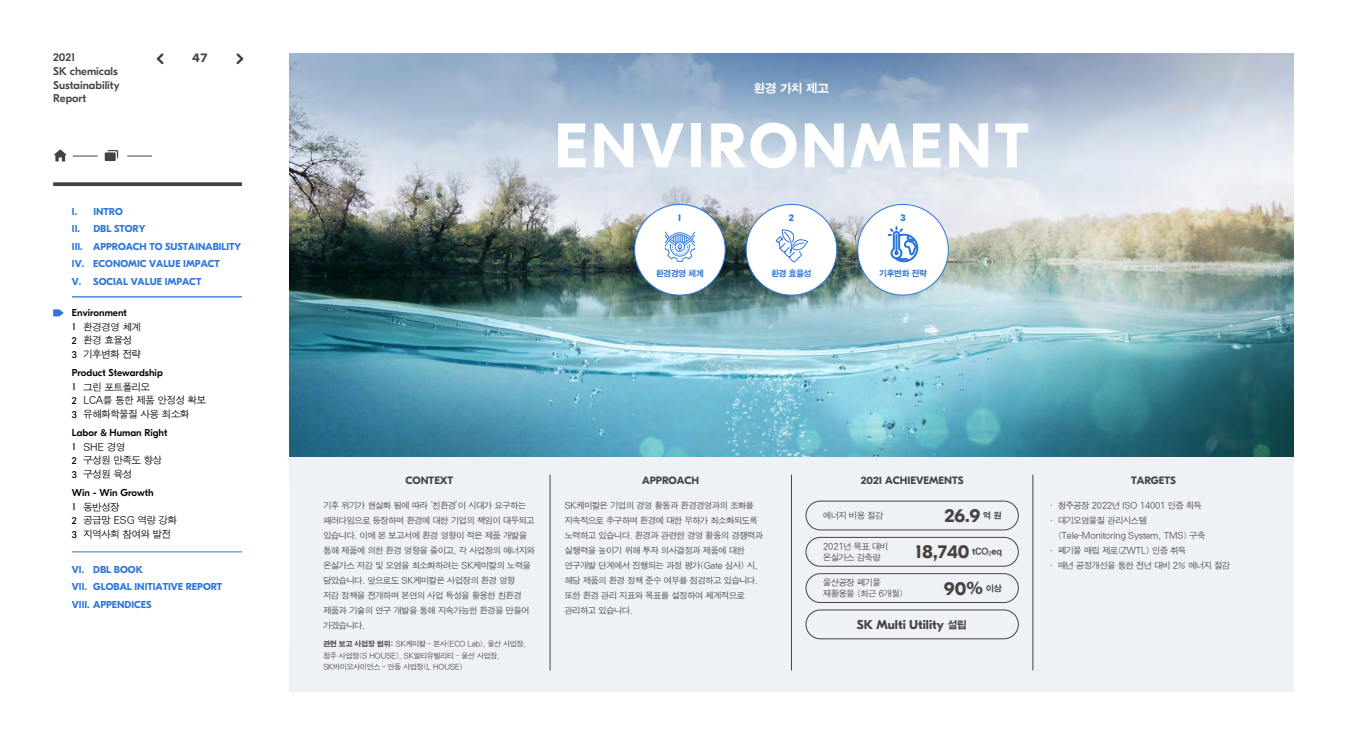
<style>
.page{position:relative;width:1347px;height:745px;background:#fff}
.page>*{position:absolute;margin:0;border:0;box-sizing:border-box;transform-origin:0 0}
.t1{font:700 62.5px "GT Eesti Pro Disp Trial";letter-spacing:.05em;color:#fff}
.t2{font:700 18.75px "GT Eesti Pro Disp Trial";color:#454241}
.t3{font:700 semi-expanded 13px "Myriad Pro";color:#454241}
.t4{font:700 12.75px "GT Eesti Pro Disp Trial";color:#454241}
.t5{font:12.5px "SMK Gothic Std";color:#fff}
.t6{font:500 11.25px/13.8px "GT Eesti Pro Disp Trial";color:#454241}
.t7{font:700 10.62px "GT Eesti Pro Disp Trial";color:#454241}
.t8{font:700 10px/17.5px "GT Eesti Pro Disp Trial";color:#2b75dc}
.t9{font:10px/13.8px "SMJ Gothic Std";letter-spacing:-.08em;color:#000}
.t10{font:500 10px "GT Eesti Pro Disp Trial";color:#000}
.t11{font:700 9.62px "GT Eesti Pro Disp Trial";color:#2b75dc}
.t12{font:8.75px/15px "SMJ Gothic Std";letter-spacing:-.09em;color:#454241}
.t13{font:8.75px "SMK Gothic Std";letter-spacing:-.1em;color:#2b75dc;scale:.95 1}
.t14{font:7.5px/11.2px "SMJ Gothic Std";letter-spacing:-.09em;color:#454241}
.s1{font-family:"GT Eesti Pro Disp Trial"}
.s2{font-family:"Myriad Pro";font-weight:600}
.s3{font-family:"SMK Gothic Std"}
.s4{font-family:"Myriad Pro"}
.s5{font-family:"SMK Gothic Std";font-weight:400;font-size:10.62px}
</style>
<div class="page">
<svg style="left:53px;top:182px;width:189px;height:4px"></svg>
<hr style="left:72px;top:296px;width:170px;height:1px;background:#2b75dc">
<hr style="left:72px;top:551px;width:170px;height:1px;background:#2b75dc">
<svg style="left:73px;top:156px;width:25px;height:1px"></svg>
<svg style="left:127px;top:156px;width:25px;height:1px"></svg>
<svg style="left:54px;top:149px;width:12px;height:12px"></svg>
<div style="left:107px;top:150px;width:11px;height:8px;background:#454241;border-radius:2px"></div>
<svg style="left:106px;top:151px;width:11px;height:9px"></svg>
<div style="left:105px;top:152px;width:11px;height:9px;background:#454241"></div>
<svg style="left:157px;top:53px;width:6px;height:11px"></svg>
<svg style="left:236px;top:53px;width:7px;height:11px"></svg>
<div style="left:289px;top:429px;width:1004px;height:262px;background:#eef1f5"></div>
<img style="left:289px;top:53px;width:1004px;height:403px">
<svg style="left:53px;top:309px;width:11px;height:7px"></svg>
<div style="left:634px;top:204px;width:91px;height:91px;background:#fff;border-radius:50%"></div>
<svg style="left:664px;top:231px;width:31px;height:30px"></svg>
<div style="left:746px;top:204px;width:90px;height:91px;background:#fff;border-radius:50%"></div>
<svg style="left:775px;top:229px;width:33px;height:34px"></svg>
<div style="left:857px;top:204px;width:91px;height:91px;background:#fff;border-radius:50%"></div>
<svg style="left:888px;top:226px;width:30px;height:36px"></svg>
<hr style="left:289px;top:483px;width:1px;height:162px;background:#fff">
<hr style="left:550px;top:474px;width:1px;height:196px;background:#454241">
<hr style="left:791px;top:474px;width:1px;height:196px;background:#454241">
<hr style="left:1032px;top:474px;width:1px;height:196px;background:#454241">
<div style="left:806px;top:500px;width:212px;height:29px;border:1px solid #454241;border-radius:14px"></div>
<div style="left:806px;top:537px;width:212px;height:29px;border:1px solid #454241;border-radius:14px"></div>
<div style="left:806px;top:573px;width:212px;height:29px;border:1px solid #454241;border-radius:14px"></div>
<div style="left:806px;top:609px;width:212px;height:29px;border:1px solid #454241;border-radius:14px"></div>
<p class="t6" style="left:53px;top:51px;width:68px">2021<br>SK chemicals<br>Sustainability<br>Report</p>
<h3 class="t3" style="left:192px;top:49px;width:17px">47</h3>
<p class="t8" style="left:72px;top:203px;width:171px">I. INTRO<br>II. DBL STORY<br>III. APPROACH TO SUSTAINABILITY<br>IV. ECONOMIC VALUE IMPACT<br>V. SOCIAL VALUE IMPACT</p>
<p class="t10" style="left:72px;top:309px;width:56px">Environment</p>
<p class="t9" style="left:72px;top:320px;width:71px"><span class="s1">1</span> 환경경영 체계<br><span class="s1">2</span> 환경 효율성<br><span class="s1">3</span> 기후변화 전략</p>
<p class="t10" style="left:72px;top:369px;width:92px">Product Stewardship</p>
<p class="t9" style="left:72px;top:380px;width:136px"><span class="s1">1</span> 그린 포트폴리오<br><span class="s1">2</span> LCA를 통한 제품 안정성 확보<br><span class="s1">3</span> 유해화학물질 사용 최소화</p>
<p class="t10" style="left:72px;top:429px;width:97px">Labor <span class="s2">&amp;</span> Human Right</p>
<p class="t9" style="left:72px;top:440px;width:92px"><span class="s1">1</span> SHE 경영<br><span class="s1">2</span> 구성원 만족도 향상<br><span class="s1">3</span> 구성원 육성</p>
<p class="t10" style="left:72px;top:489px;width:83px">Win – Win Growth</p>
<p class="t9" style="left:72px;top:500px;width:107px"><span class="s1">1</span> 동반성장<br><span class="s1">2</span> 공급망 ESG 역량 강화<br><span class="s1">3</span> 지역사회 참여와 발전</p>
<p class="t8" style="left:72px;top:561px;width:152px">VI. DBL BOOK<br>VII. GLOBAL INITIATIVE REPORT<br>VIII. APPENDICES</p>
<h3 class="t5" style="left:753px;top:82px;width:77px">환경 가치 제고</h3>
<h1 class="t1" style="left:554px;top:121px;width:475px">ENVIRONMENT</h1>
<p class="t11" style="left:678px;top:214px;width:5px">1</p>
<p class="t13" style="left:656px;top:269px;width:52px">환경경영 체계</p>
<p class="t11" style="left:789px;top:214px;width:7px">2</p>
<p class="t13" style="left:771px;top:269px;width:44px">환경 효율성</p>
<p class="t11" style="left:900px;top:214px;width:7px">3</p>
<p class="t13" style="left:879px;top:269px;width:52px">기후변화 전략</p>
<p class="t7" style="left:405px;top:475px;width:49px">CONTEXT</p>
<p class="t12" style="left:323px;top:498px;width:213px">기후 위기가 현실화 됨에 따라 ‘친환경’이 시대가 요구하는 패러다임으로 등장하며 환경에 대한 기업의 책임이 대두되고 있습니다. 이에 본 보고서에 환경 영향이 적은 제품 개발을 통해 제품에 의한 환경 영향을 줄이고, 각 사업장의 에너지와 온실가스 저감 및 오염을 최소화하려는 SK케미칼의 노력을 담았습니다. 앞으로도 SK케미칼은 사업장의 환경 영향<br>저감 정책을 전개하며 본연의 사업 특성을 활용한 친환경 제품과 기술의 연구 개발을 통해 지속가능한 환경을 만들어 가겠습니다.</p>
<p class="t14" style="left:323px;top:638px;width:205px"><span class="s3">관련 보고 사업장 범위:</span> SK케미칼 - 본사(ECO Lab), 울산 사업장, 청주 사업장(S HOUSE), SK멀티유틸리티 - 울산 사업장,<br>SK바이오사이언스 - 안동 사업장(L HOUSE)</p>
<p class="t7" style="left:642px;top:475px;width:59px">APPROACH</p>
<p class="t12" style="left:564px;top:498px;width:200px">SK케미칼은 기업의 경영 활동과 환경경영과의 조화를 지속적으로 추구하며 환경에 대한 부하가 최소화되도록 노력하고 있습니다. 환경과 관련한 경영 활동의 경쟁력과 실행력을 높이기 위해 투자 의사결정과 제품에 대한 연구개발 단계에서 진행되는 과정 평가(Gate 심사) 시, 해당 제품의 환경 정책 준수 여부를 점검하고 있습니다. 또한 환경 관리 지표와 목표를 설정하여 체계적으로 관리하고 있습니다.</p>
<p class="t7" style="left:860px;top:475px;width:104px">2021 ACHIEVEMENTS</p>
<p class="t7" style="left:1131px;top:475px;width:46px">TARGETS</p>
<p class="t12" style="left:823px;top:508px;width:62px">에너지 비용 절감</p>
<h2 class="t2" style="left:944px;top:508px;width:59px">26.9 <sup>억</sup> <sup>원</sup></h2>
<p class="t12" style="left:823px;top:540px;width:67px;line-height:11.2px">2021년 목표 대비 온실가스 감축량</p>
<h2 class="t2" style="left:916px;top:544px;width:88px">18,740 <sup>tCO</sup><sup>2</sup><sup>eq</sup></h2>
<p class="t12" style="left:823px;top:576px;width:82px;line-height:11.2px">울산공장 폐기물 재활용율 (최근 6개월)</p>
<h2 class="t2" style="left:944px;top:580px;width:59px">90<span class="s4">%</span> <sup>이상</sup></h2>
<h3 class="t4" style="left:857px;top:619px;width:112px">SK Multi Utility <span class="s5">설립</span></h3>
<p class="t12" style="left:1047px;top:498px;width:156px">· 청주공장 2022년 ISO 14001 인증 획득 · 대기오염물질 관리시스템</p>
<p class="t12" style="left:1047px;top:528px;width:185px;text-indent:10px">(Tele-Monitoring System, TMS) 구축<br>· 폐기물 매립 제로(ZWTL) 인증 취득<br>· 매년 공정개선을 통한 전년 대비 2% 에너지 절감</p>
</div>
